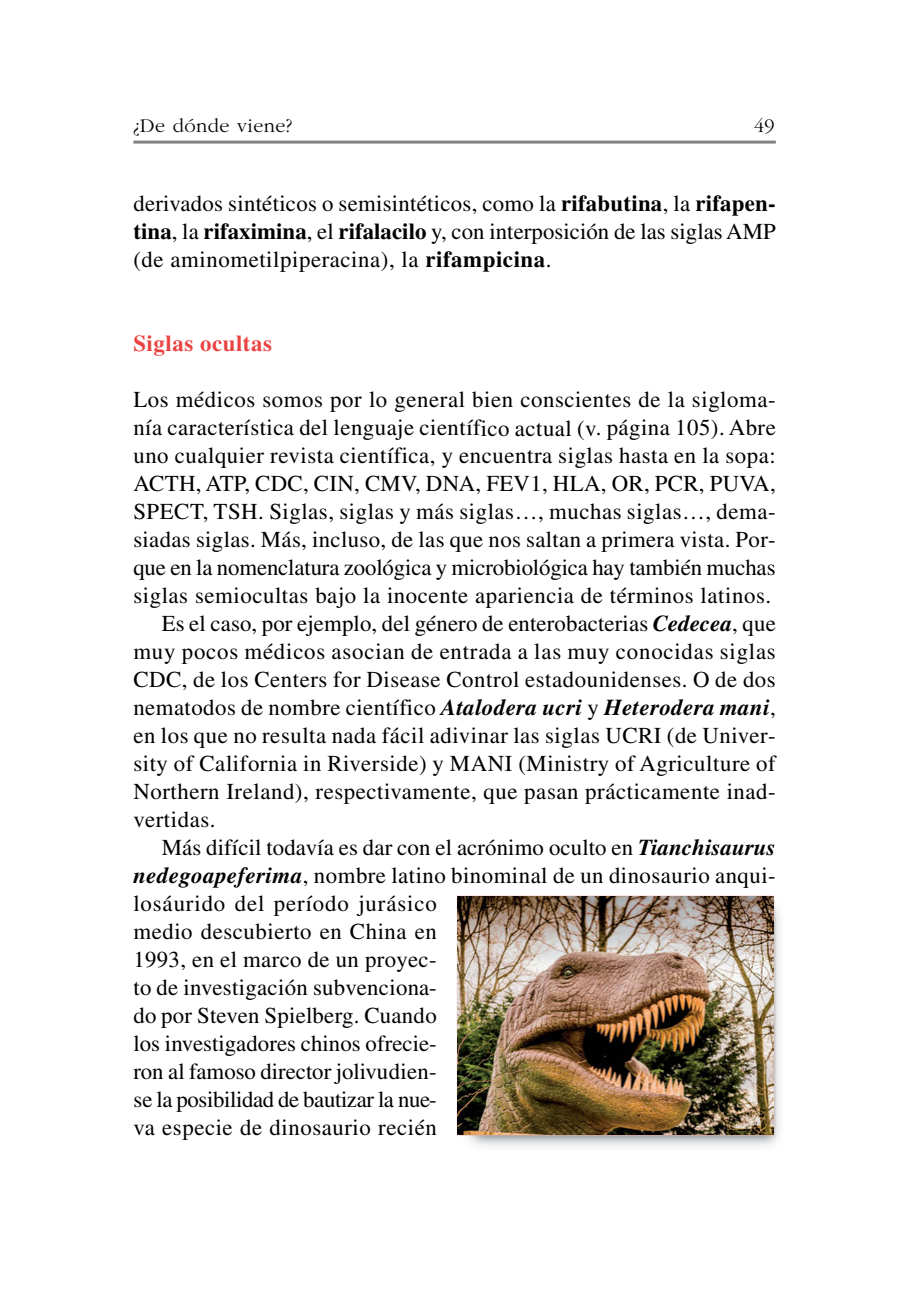
<style>
.page{position:relative;width:908px;height:1304px;background:#fff}
.page>*{position:absolute;margin:0;border:0;box-sizing:border-box;transform-origin:0 0}
.t1{font:22.8px/28px "Times";letter-spacing:.025em;color:#000;text-align:justify}
.t2{font:22.8px "Times";letter-spacing:.005em;color:#000}
.t3{font:22.8px "Times";color:#000}
.t4{font:22.8px "Times";letter-spacing:-.005em;color:#000}
.t5{font:22.8px "Times";letter-spacing:-.015em;color:#000}
.t6{font:700 22.8px "Times";letter-spacing:.025em;color:#ea4341}
.t7{font:300 20px "Garamond";letter-spacing:.025em;color:#000}
.s1{font-weight:700}
.s2{font-weight:700;font-style:italic}
</style>
<div class="page">
<hr style="left:133px;top:141px;width:642px;height:3px;background:#808285">
<img style="left:460px;top:897px;width:320px;height:249px">
<img style="left:457px;top:897px;width:315px;height:237px">
<p class="t7" style="left:133px;top:118px;width:160px">¿De dónde viene?</p>
<p class="t7" style="left:753px;top:118px;width:22px">49</p>
<p class="t1" style="left:133px;top:192px;width:643px">derivados sintéticos o semisintéticos, como la <span class="s1">rifabutina</span>, la <span class="s1">rifapen - tina</span>, la <span class="s1">rifaximina</span>, el <span class="s1">rifalacilo</span> y, con interposición de las siglas AMP (de aminometilpiperacina), la <span class="s1">rifampicina</span>.</p>
<p class="t6" style="left:133px;top:336px;width:140px">Siglas ocultas</p>
<p class="t1" style="left:133px;top:388px;width:643px">Los médicos somos por lo general bien conscientes de la sigloma-</p>
<p class="t1" style="left:133px;top:416px;width:643px">nía característica del lenguaje científico actual (v. página 105). Abre</p>
<p class="t1" style="left:133px;top:444px;width:643px">uno cualquier revista científica, y encuentra siglas hasta en la sopa:</p>
<p class="t1" style="left:133px;top:472px;width:643px">ACTH, ATP, CDC, CIN, CMV, DNA, FEV1, HLA, OR, PCR, PUVA,</p>
<p class="t1" style="left:133px;top:500px;width:643px">SPECT, TSH. Siglas, siglas y más siglas…, muchas siglas…, dema-</p>
<p class="t1" style="left:133px;top:528px;width:643px">siadas siglas. Más, incluso, de las que nos saltan a primera vista. Por -</p>
<p class="t4" style="left:133px;top:560px;width:643px">que en la nomenclatura zoológica y microbiológica hay también muchas</p>
<p class="t1" style="left:133px;top:584px;width:639px">siglas semiocultas bajo la inocente apariencia de términos latinos.</p>
<p class="t2" style="left:162px;top:616px;width:615px">Es el caso, por ejemplo, del género de enterobacterias <span class="s2">Cedecea</span>, que</p>
<p class="t1" style="left:133px;top:640px;width:643px">muy pocos médicos asocian de entrada a las muy conocidas siglas</p>
<p class="t1" style="left:133px;top:668px;width:643px">CDC, de los Centers for Disease Control estadounidenses. O de dos</p>
<p class="t1" style="left:133px;top:696px;width:643px">nematodos de nombre científico <span class="s2">Atalodera ucri</span> y <span class="s2">Heterodera mani</span>,</p>
<p class="t1" style="left:133px;top:724px;width:643px">en los que no resulta nada fácil adivinar las siglas UCRI (de Univer-</p>
<p class="t1" style="left:133px;top:752px;width:643px">sity of California in Riverside) y MANI (Ministry of Agriculture of</p>
<p class="t1" style="left:133px;top:780px;width:643px">Northern Ireland), respectivamente, que pasan prácticamente inad-</p>
<p class="t1" style="left:133px;top:808px;width:84px">vertidas.</p>
<p class="t2" style="left:162px;top:840px;width:615px">Más difícil todavía es dar con el acrónimo oculto en <span class="s2">Tianchisaurus</span></p>
<p class="t1" style="left:133px;top:864px;width:643px"><span class="s2">nedegoapeferima</span>, nombre latino binominal de un dinosaurio anqui-</p>
<p class="t1" style="left:133px;top:892px;width:305px">losáurido del período jurásico</p>
<p class="t1" style="left:133px;top:920px;width:305px">medio descubierto en China en</p>
<p class="t1" style="left:133px;top:948px;width:304px">1993, en el marco de un proyec -</p>
<p class="t1" style="left:133px;top:976px;width:305px">to de investigación subvenciona -</p>
<p class="t1" style="left:133px;top:1004px;width:305px">do por Steven Spielberg. Cuan do</p>
<p class="t3" style="left:133px;top:1036px;width:305px">los investigadores chinos ofrecie -</p>
<p class="t3" style="left:133px;top:1063px;width:305px">ron al famoso director jolivudien -</p>
<p class="t5" style="left:133px;top:1091px;width:305px">se la posibilidad de bautizar la nue -</p>
<p class="t1" style="left:133px;top:1116px;width:305px">va especie de dinosaurio recién</p>
</div>
